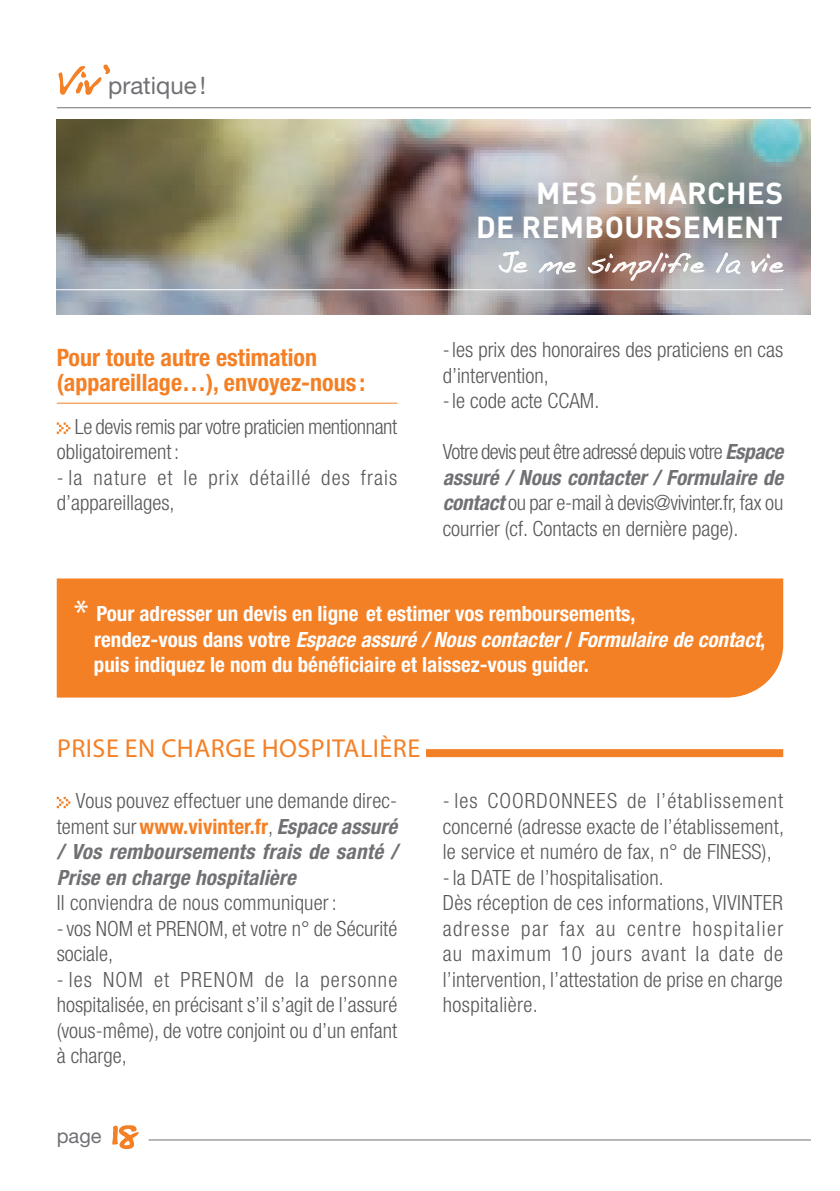
<style>
.page{position:relative;width:840px;height:1191px;background:#fff}
.page>*{position:absolute;margin:0;border:0;box-sizing:border-box;transform-origin:0 0}
.t1{font:700 30px/34px "DIN Pro";letter-spacing:.01em;color:#fff;text-align:right}
.t2{font:26px "Myriad Pro";letter-spacing:.02em;color:#f48026}
.t3{font:700 condensed 24px/25.6px "Helvetica Neue LT Std";color:#f48026}
.t4{font:24px "Dakota";color:#fff}
.t5{font:24px "Helvetica Neue LT Std";color:#717074}
.t6{font:300 condensed 21px/25.6px "Helvetica Neue LT Std";letter-spacing:.01em;color:#57585a}
.t7{font:700 condensed 21px/25.6px "Helvetica Neue LT Std";color:#fff}
.t8{font:italic 700 condensed 21px/25.6px "Helvetica Neue LT Std";letter-spacing:.01em;color:#717074;text-align:justify}
.t9{font:300 condensed 21px/25.6px "Helvetica Neue LT Std";letter-spacing:-.015em;color:#57585a}
.t10{font:300 condensed 21px/25.6px "Helvetica Neue LT Std";letter-spacing:.055em;color:#57585a}
.t11{font:20px "Helvetica Neue LT Std";color:#717074}
.s1{font-family:"Dakota";font-size:28px;color:#f48026}
.s2{font-weight:700;font-style:italic;color:#717074}
.s3{font-family:"Myriad Pro";font-weight:400;font-stretch:normal;font-size:36px}
.s4{font-style:italic}
.s5{font-weight:300;font-style:normal;color:#57585a}
.s6{font-style:normal;color:#f48026}
.s7{font-family:"Dakota";font-size:32px;color:#f48026}
</style>
<div class="page">
<hr style="left:57px;top:107px;width:782px;height:1px;background:#717074">
<hr style="left:57px;top:1139px;width:782px;height:1px;background:#717074">
<svg style="left:58px;top:64px;width:52px;height:31px"></svg>
<div style="left:45px;top:1126px;width:103px;height:24px;background:#fff"></div>
<svg style="left:112px;top:1125px;width:28px;height:25px"></svg>
<img style="left:57px;top:119px;width:754px;height:196px">
<div style="left:811px;top:57px;width:28px;height:1091px;background:#fff"></div>
<hr style="left:0;top:289px;width:782px;height:1px;background:#fff">
<svg style="left:498px;top:245px;width:31px;height:28px"></svg>
<svg style="left:538px;top:261px;width:40px;height:14px"></svg>
<svg style="left:587px;top:250px;width:119px;height:31px;background:#a99089"></svg>
<svg style="left:715px;top:252px;width:26px;height:23px"></svg>
<svg style="left:750px;top:250px;width:35px;height:24px"></svg>
<div style="left:57px;top:578px;width:725px;height:119px;background:#f48026"></div>
<hr style="left:57px;top:403px;width:340px;height:1px;background:#f48026">
<svg style="left:57px;top:422px;width:13px;height:12px"></svg>
<div style="left:426px;top:749px;width:356px;height:8px;background:#f48026"></div>
<svg style="left:57px;top:797px;width:13px;height:11px"></svg>
<p class="t5" style="left:57px;top:71px;width:151px"><span class="s1">Viv’</span>pratique!</p>
<p class="t3" style="left:57px;top:344px;width:310px">Pour toute autre estimation (appareillage…), envoyez-nous :</p>
<p class="t9" style="left:57px;top:413px;width:342px;text-indent:18px">Le devis remis par votre praticien mentionnant obligatoirement :</p>
<p class="t10" style="left:57px;top:464px;width:342px">- la nature et le prix détaillé des frais d’appareillages,</p>
<h1 class="t1" style="left:475px;top:175px;width:308px">MES DÉMARCHES<br>DE REMBOURSEMENT</h1>
<p class="t4" style="left:497px;top:248px;width:287px">Je me simplifie la vie</p>
<p class="t6" style="left:442px;top:337px;width:342px">-les prix des honoraires des praticiens en cas d’intervention,<br>-le code acte CCAM.</p>
<p class="t6" style="left:442px;top:439px;width:342px;text-align:justify">Votre devis peut être adressé depuis votre <span class="s2">Espace assuré / Nous contacter / Formulaire de contact</span> ou par e-mail à devis@vivinter.fr, fax ou courrier (cf. Contacts en dernière page).</p>
<p class="t7" style="left:94px;top:600px;width:672px;text-indent:-20px"><span class="s3">*</span> Pour adresser un devis en ligne et estimer vos remboursements,<br>rendez-vous dans votre <span class="s4">Espace assuré / Nous contacter</span> / <span class="s4">Formulaire de contact</span>, puis indiquez le nom du bénéficiaire et laissez-vous guider.</p>
<p class="t2" style="left:57px;top:732px;width:364px">PRISE EN CHARGE HOSPITALIÈRE</p>
<p class="t8" style="left:57px;top:788px;width:342px;text-indent:19px"><span class="s5">Vous pouvez effectuer une demande direc&shy;tement sur</span><span class="s6">www.vivinter.fr</span><span class="s5">,</span> Espace assuré / Vos remboursements frais de santé / Prise en charge hospitalière</p>
<p class="t6" style="left:57px;top:890px;width:342px">Il conviendra de nous communiquer :<br>-vos NOM et PRENOM, et votre n° de Sécurité sociale,</p>
<p class="t6" style="left:57px;top:966px;width:342px;text-align:justify">- les NOM et PRENOM de la personne hospitalisée, en précisant s’il s’agit de l’assuré (vous-même), de votre conjoint ou d’un enfant à charge,</p>
<p class="t11" style="left:57px;top:1124px;width:82px">page <span class="s7">18</span></p>
<p class="t6" style="left:442px;top:788px;width:342px">- les COORDONNEES de l’établissement concerné (adresse exacte de l’établissement, le service et numéro de fax, n° de FINESS), -la DATE de l’hospitalisation.<br>Dès réception de ces informations, VIVINTER adresse par fax au centre hospitalier au maximum 10 jours avant la date de l’intervention, l’attestation de prise en charge hospitalière.</p>
</div>
